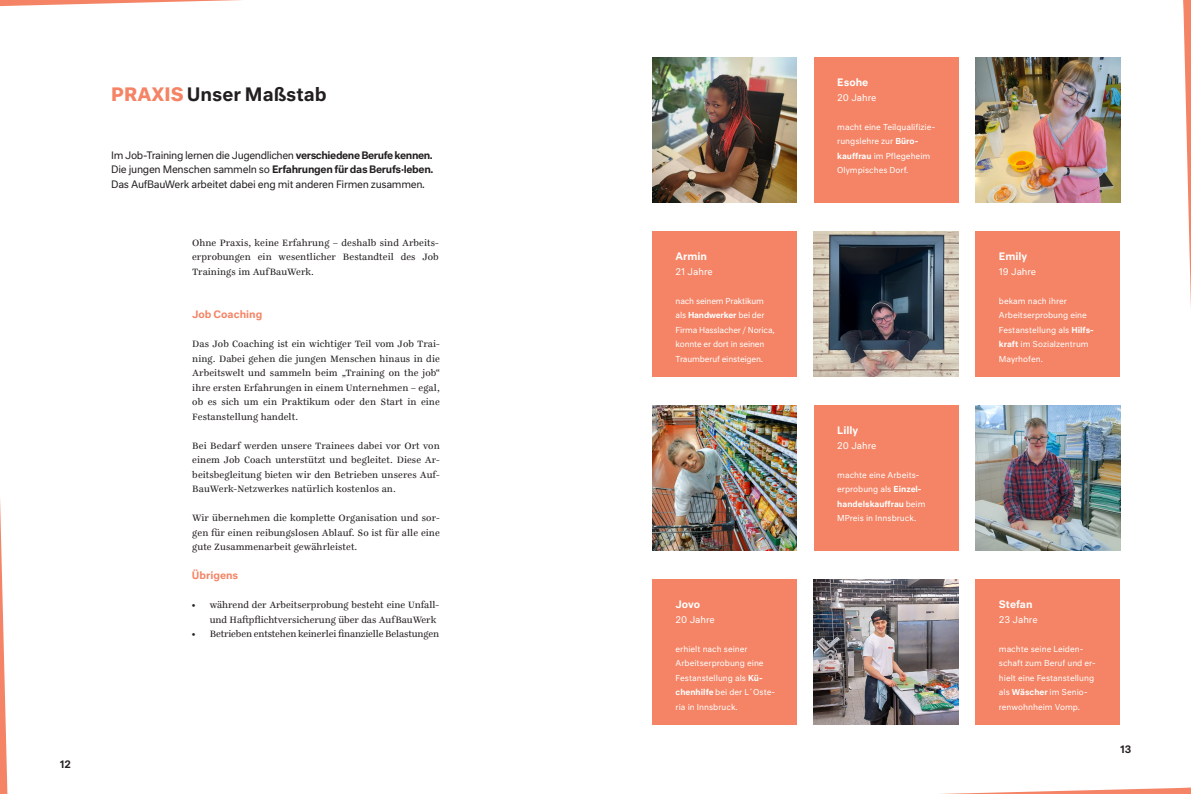
<style>
.page{position:relative;width:1191px;height:794px;background:#fff}
.page>*{position:absolute;margin:0;border:0;box-sizing:border-box;transform-origin:0 0}
.Überschrift_2{font:500 18px "Neutral";color:#231f20}
.Fließtext{font:10px/14.5px "Ingeborg";color:#231f20;text-align:justify}
.Überschrift_schwarz{font:10px "Neutral";letter-spacing:-.03em;color:#231f20}
.Überschrift_schwarz-2{font:500 10px "Neutral";letter-spacing:-.03em;color:#231f20}
.Überschrift_schwarz-3{font:500 10px "Neutral";color:#fff}
.Überschrift_orange_M{font:500 10px "Neutral";color:#f48465}
.Überschrift_schwarz-4{font:9px "Neutral";color:#fff}
.Überschrift_schwarz-5{font:8px/14.5px "Neutral";color:#fff}
.Überschrift_schwarz-6{font:8px/14.5px "Neutral";letter-spacing:-.02em;color:#fff}
.s1{font-weight:700;color:#f48465}
.s2{font-weight:500}
.s3{font-weight:400}
</style>
<div class="page">
<svg style="left:1183px;top:0;width:8px;height:307px"></svg>
<svg style="left:0;top:0;width:242px;height:6px"></svg>
<svg style="left:0;top:499px;width:8px;height:295px"></svg>
<svg style="left:941px;top:787px;width:250px;height:7px"></svg>
<img style="left:652px;top:57px;width:145px;height:145px">
<div style="left:652px;top:579px;width:145px;height:145px;background:#f48465"></div>
<img style="left:652px;top:405px;width:145px;height:145px">
<div style="left:652px;top:231px;width:145px;height:145px;background:#f48465"></div>
<div style="left:814px;top:57px;width:144px;height:145px;background:#f48465"></div>
<img style="left:814px;top:579px;width:144px;height:145px">
<div style="left:814px;top:405px;width:144px;height:145px;background:#f48465"></div>
<img style="left:814px;top:231px;width:144px;height:145px">
<img style="left:975px;top:57px;width:145px;height:145px">
<div style="left:975px;top:579px;width:145px;height:145px;background:#f48465"></div>
<img style="left:975px;top:405px;width:145px;height:145px">
<div style="left:975px;top:231px;width:145px;height:145px;background:#f48465"></div>
<p class="Überschrift_2" style="left:111px;top:82px;width:217px"><span class="s1">PRAXIS</span> Unser Maßstab</p>
<p class="Überschrift_schwarz" style="left:111px;top:148px;width:323px">Im Job-Training lernen die Jugendlichen <span class="s2">verschiedene Berufe kennen.</span></p>
<p class="Überschrift_schwarz-2" style="left:111px;top:163px;width:324px"><span class="s3">Die jungen Menschen sammeln so</span> Erfahrungen für das Berufs∙leben.</p>
<p class="Überschrift_schwarz" style="left:111px;top:177px;width:315px">Das AufBauWerk arbeitet dabei eng mit anderen Firmen zusammen.</p>
<p class="Fließtext" style="left:192px;top:235px;width:248px">Ohne Praxis, keine Erfahrung – deshalb sind Arbeits&shy;erprobungen ein wesentlicher Bestandteil des Job Trainings im AufBauWerk.</p>
<p class="Überschrift_orange_M" style="left:192px;top:308px;width:72px">Job Coaching</p>
<p class="Fließtext" style="left:192px;top:336px;width:249px">Das Job Coaching ist ein wichtiger Teil vom Job Trai&shy;ning. Dabei gehen die jungen Menschen hinaus in die Arbeitswelt und sammeln beim „Training on the job“ ihre ersten Erfahrungen in einem Unternehmen – egal, ob es sich um ein Praktikum oder den Start in eine Festanstellung handelt.</p>
<p class="Fließtext" style="left:192px;top:438px;width:249px">Bei Bedarf werden unsere Trainees dabei vor Ort von einem Job Coach unterstützt und begleitet. Diese Ar&shy;beitsbegleitung bieten wir den Betrieben unseres Auf-BauWerk-Netzwerkes natürlich kostenlos an.</p>
<p class="Fließtext" style="left:192px;top:510px;width:249px">Wir übernehmen die komplette Organisation und sor&shy;gen für einen reibungslosen Ablauf. So ist für alle eine gute Zusammenarbeit gewährleistet.</p>
<p class="Überschrift_orange_M" style="left:192px;top:569px;width:48px">Übrigens</p>
<p class="Fließtext" style="left:210px;top:597px;width:231px;text-indent:-18px">• während der Arbeitserprobung besteht eine Unfall&shy;und Haftpflichtversicherung über das AufBauWerk</p>
<p class="Fließtext" style="left:192px;top:626px;width:249px">• Betrieben entstehen keinerlei finanzielle Belastungen</p>
<p class="Überschrift_schwarz-2" style="left:60px;top:757px;width:13px">12</p>
<p class="Überschrift_schwarz-3" style="left:837px;top:76px;width:33px">Esohe</p>
<p class="Überschrift_schwarz-4" style="left:837px;top:91px;width:41px">20 Jahre</p>
<p class="Überschrift_schwarz-5" style="left:837px;top:119px;width:100px">macht eine Teilqualifizie&shy;rungslehre zur <span class="s2">Büro&shy;kauffrau</span> im Pflegeheim<br>Olympisches Dorf.</p>
<p class="Überschrift_schwarz-3" style="left:675px;top:250px;width:33px">Armin</p>
<p class="Überschrift_schwarz-3" style="left:999px;top:250px;width:30px">Emily</p>
<p class="Überschrift_schwarz-4" style="left:675px;top:265px;width:39px">21 Jahre</p>
<p class="Überschrift_schwarz-4" style="left:999px;top:265px;width:39px">19 Jahre</p>
<p class="Überschrift_schwarz-6" style="left:675px;top:293px;width:101px">nach seinem Praktikum als <span class="s2">Handwerker</span> bei der<br>Firma Hasslacher / Norica, konnte er dort in seinen<br>Traumberuf einsteigen.</p>
<p class="Überschrift_schwarz-3" style="left:837px;top:424px;width:22px">Lilly</p>
<p class="Überschrift_schwarz-4" style="left:837px;top:439px;width:41px">20 Jahre</p>
<p class="Überschrift_schwarz-5" style="left:837px;top:467px;width:90px">machte eine Arbeits&shy;erprobung als <span class="s2">Einzel&shy;handelskauffrau</span> beim<br>MPreis in Innsbruck.</p>
<p class="Überschrift_schwarz-5" style="left:999px;top:293px;width:96px">bekam nach ihrer<br>Arbeitserprobung eine<br>Festanstellung als <span class="s2">Hilfs&shy;kraft</span> im Sozialzentrum<br>Mayrhofen.</p>
<p class="Überschrift_schwarz-3" style="left:675px;top:598px;width:26px">Jovo</p>
<p class="Überschrift_schwarz-3" style="left:999px;top:598px;width:35px">Stefan</p>
<p class="Überschrift_schwarz-4" style="left:675px;top:613px;width:41px">20 Jahre</p>
<p class="Überschrift_schwarz-4" style="left:999px;top:613px;width:40px">23 Jahre</p>
<p class="Überschrift_schwarz-5" style="left:675px;top:641px;width:101px">erhielt nach seiner<br>Arbeitserprobung eine<br>Festanstellung als <span class="s2">Kü&shy;chenhilfe</span> bei der L´Oste&shy;ria in Innsbruck.</p>
<p class="Überschrift_schwarz-5" style="left:999px;top:641px;width:98px">machte seine Leiden&shy;schaft zum Beruf und er&shy;hielt eine Festanstellung als <span class="s2">Wäscher</span> im Senio&shy;renwohnheim Vomp.</p>
<p class="Überschrift_schwarz-2" style="left:1120px;top:743px;width:13px">13</p>
</div>
